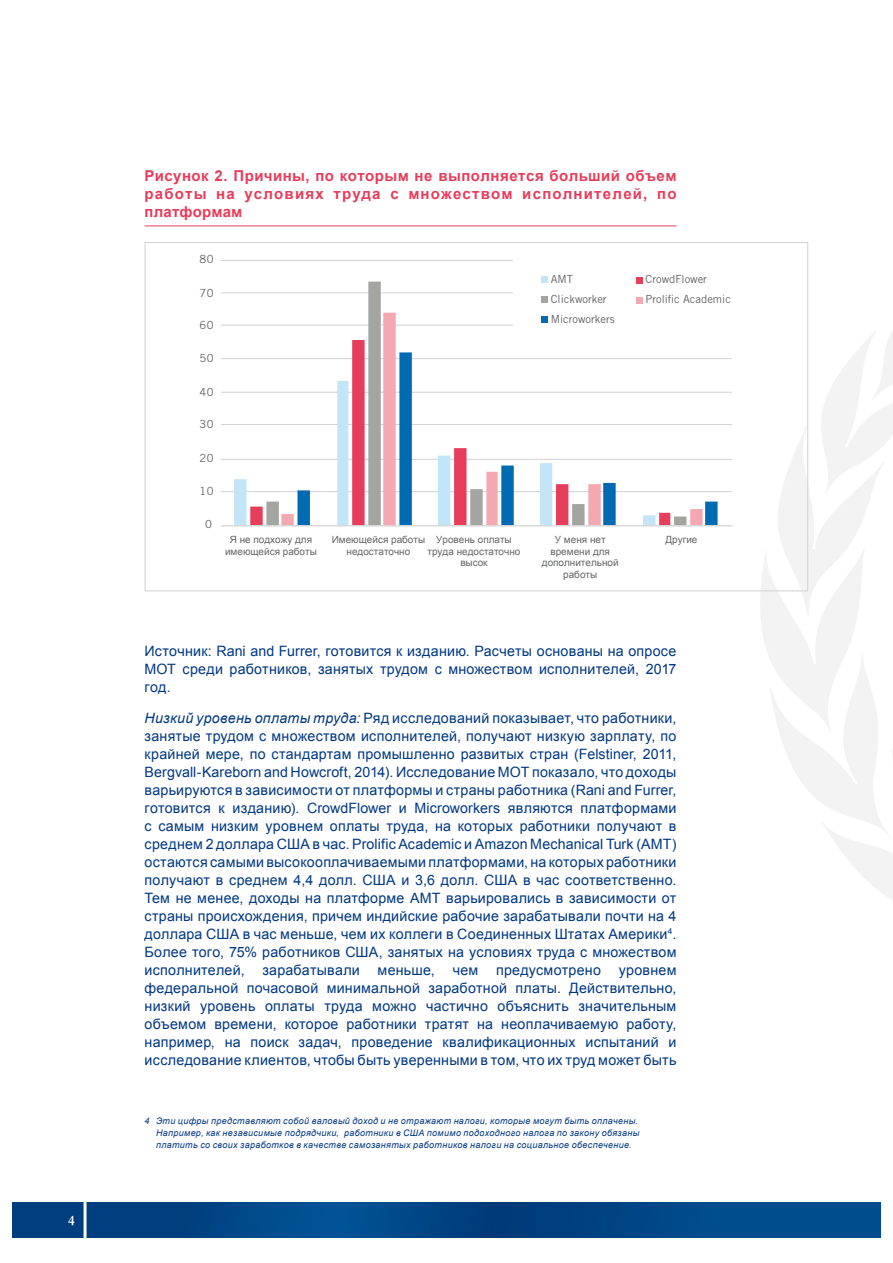
<style>
.page{position:relative;width:893px;height:1263px;background:#fff}
.page>*{position:absolute;margin:0;border:0;box-sizing:border-box;transform-origin:0 0}
.TITRE_FIGURE{font:700 15px/18px "Arial";letter-spacing:.08em;color:#e63d5b;text-align:justify}
.t1{font:14.25px/18px "Arial";letter-spacing:.015em;color:#003882;text-align:justify}
.t2{font:700 14.25px "Garamond";color:#fff}
.t3{font:11.25px/20px "Trade Gothic LT Std";color:#646567}
.t4{font:9.9px/12px "Arial";color:#646567;text-align:center}
.Notes_bleues{font:italic 9px/12px "Arial";letter-spacing:.04em;color:#003882}
.s1{font-style:italic}
</style>
<div class="page">
<svg style="left:13px;top:1202px;width:867px;height:35px"></svg>
<hr style="left:84px;top:1189px;width:3px;height:62px;background:#fff">
<svg style="left:760px;top:330px;width:133px;height:571px"></svg>
<hr style="left:145px;top:226px;width:531px;height:1px;background:#e63d5b">
<hr style="left:221px;top:491px;width:511px;height:1px;background:#d0d1d2">
<hr style="left:221px;top:459px;width:511px;height:1px;background:#d0d1d2">
<hr style="left:221px;top:424px;width:511px;height:1px;background:#d0d1d2">
<hr style="left:221px;top:392px;width:511px;height:1px;background:#d0d1d2">
<hr style="left:221px;top:358px;width:511px;height:1px;background:#d0d1d2">
<hr style="left:221px;top:325px;width:511px;height:1px;background:#d0d1d2">
<hr style="left:221px;top:292px;width:511px;height:1px;background:#d0d1d2">
<hr style="left:221px;top:260px;width:511px;height:1px;background:#d0d1d2">
<svg style="left:234px;top:391px;width:16px;height:134px"></svg>
<svg style="left:266px;top:282px;width:248px;height:243px"></svg>
<svg style="left:281px;top:313px;width:233px;height:212px"></svg>
<svg style="left:297px;top:352px;width:421px;height:173px"></svg>
<hr style="left:221px;top:525px;width:511px;height:1px;background:#d0d1d2">
<div style="left:514px;top:249px;width:244px;height:95px;background:#fff"></div>
<svg style="left:636px;top:277px;width:6px;height:6px"></svg>
<svg style="left:636px;top:297px;width:6px;height:6px"></svg>
<svg style="left:541px;top:277px;width:6px;height:6px"></svg>
<div style="left:541px;top:296px;width:6px;height:7px;background:#a4a4a1"></div>
<div style="left:541px;top:316px;width:6px;height:7px;background:#006ab3"></div>
<p class="t2" style="left:68px;top:1211px;width:8px">4</p>
<p class="TITRE_FIGURE" style="left:145px;top:167px;width:533px">Рисунок 2. Причины, по которым не выполняется больший объем работы на условиях труда с множеством исполнителей, по платформам</p>
<p class="t3" style="left:199px;top:249px;width:16px">80</p>
<p class="t3" style="left:199px;top:282px;width:16px">70</p>
<p class="t3" style="left:199px;top:315px;width:16px">60</p>
<p class="t3" style="left:199px;top:348px;width:16px">50</p>
<p class="t3" style="left:199px;top:382px;width:16px">40</p>
<p class="t3" style="left:199px;top:414px;width:16px">30</p>
<p class="t3" style="left:199px;top:448px;width:16px">20</p>
<p class="t3" style="left:199px;top:481px;width:16px">10</p>
<p class="t3" style="left:205px;top:514px;width:8px">0</p>
<p class="t3" style="left:551px;top:269px;width:65px">AMT<br>Clickworker<br>Microworkers</p>
<p class="t3" style="left:645px;top:269px;width:87px">CrowdFlower<br>Prolific Academic</p>
<p class="t4" style="left:225px;top:533px;width:93px">Я не подхожу для имеющейся работы</p>
<p class="t4" style="left:332px;top:533px;width:95px">Имеющейся работы недостаточно</p>
<p class="t4" style="left:428px;top:533px;width:94px">Уровень оплаты труда недостаточно высок</p>
<p class="t4" style="left:542px;top:533px;width:78px">У меня нет времени для дополнительной работы</p>
<p class="t4" style="left:666px;top:533px;width:33px">Другие</p>
<p class="t1" style="left:145px;top:642px;width:533px">Источник: Rani and Furrer, готовится к изданию. Расчеты основаны на опросе МОТ среди работников, занятых трудом с множеством исполнителей, 2017 год.</p>
<p class="t1" style="left:145px;top:709px;width:533px"><span class="s1">Низкий уровень оплаты труда:</span> Ряд исследований показывает, что работники, занятые трудом с множеством исполнителей, получают низкую зарплату, по крайней мере, по стандартам промышленно развитых стран (Felstiner, 2011, Bergvall-Kareborn and Howcroft, 2014). Исследование МОТ показало, что доходы варьируются в зависимости от платформы и страны работника (Rani and Furrer, готовится к изданию). CrowdFlower и Microworkers являются платформами с самым низким уровнем оплаты труда, на которых работники получают в среднем 2 доллара США в час. Prolific Academic и Amazon Mechanical Turk (AMT) остаются самыми высокооплачиваемыми платформами, на которых работники получают в среднем 4,4 долл. США и 3,6 долл. США в час соответственно.<br>Тем не менее, доходы на платформе AMT варьировались в зависимости от страны происхождения, причем индийские рабочие зарабатывали почти на 4 доллара США в час меньше, чем их коллеги в Соединенных Штатах Америки<sup>4</sup>.<br>Более того, 75% работников США, занятых на условиях труда с множеством исполнителей, зарабатывали меньше, чем предусмотрено уровнем федеральной почасовой минимальной заработной платы. Действительно, низкий уровень оплаты труда можно частично объяснить значительным объемом времени, которое работники тратят на неоплачиваемую работу, например, на поиск задач, проведение квалификационных испытаний и исследование клиентов, чтобы быть уверенными в том, что их труд может быть</p>
<p class="Notes_bleues" style="left:156px;top:1115px;width:485px;text-indent:-11px">4 Эти цифры представляют собой валовый доход и не отражают налоги, которые могут быть оплачены.<br>Например, как независимые подрядчики, работники в США помимо подоходного налога по закону обязаны платить со своих заработков в качестве самозанятых работников налоги на социальное обеспечение.</p>
</div>
